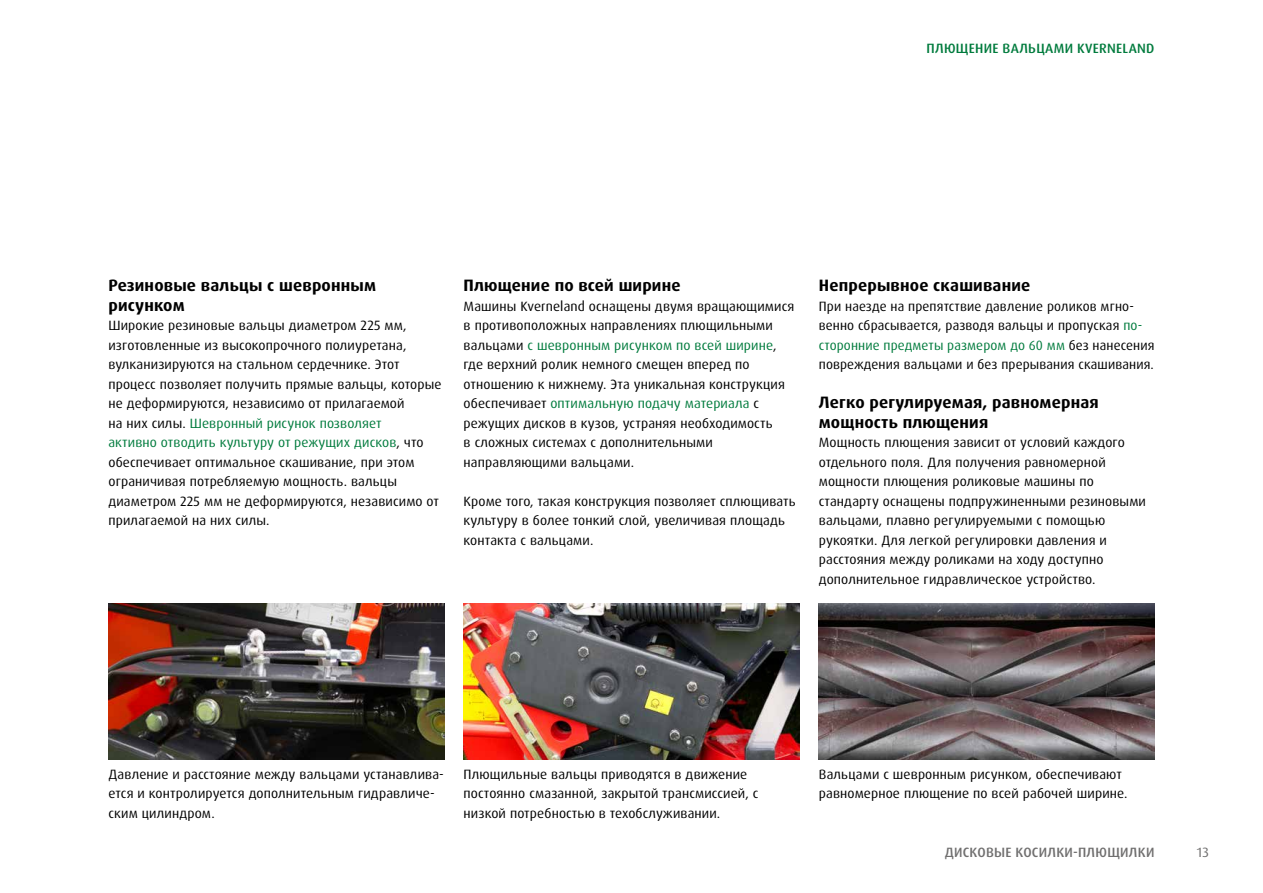
<style>
.page{position:relative;width:1263px;height:893px;background:#fff}
.page>*{position:absolute;margin:0;border:0;box-sizing:border-box;transform-origin:0 0}
.t1{font:700 16.5px/19.5px "Dax Pro";letter-spacing:.01em;color:#000}
.t2{font:13.5px/19.5px "Dax Pro";letter-spacing:.01em;color:#000}
.t3{font:500 13.5px "Dax Pro";letter-spacing:.02em;color:#007b3d}
.t4{font:500 13.5px "Dax Pro";letter-spacing:.02em;color:#706f6f}
.t5{font:13.5px "Dax Pro";color:#706f6f}
.s1{color:#007b3d}
</style>
<div class="page">
<img style="left:464px;top:603px;width:335px;height:156px">
<img style="left:108px;top:603px;width:336px;height:156px">
<img style="left:819px;top:603px;width:335px;height:156px">
<p class="t3" style="left:926px;top:40px;width:229px">ПЛЮЩЕНИЕ ВАЛЬЦАМИ KVERNELAND</p>
<p class="t1" style="left:108px;top:276px;width:269px">Резиновые вальцы с шевронным рисунком</p>
<p class="t2" style="left:108px;top:316px;width:334px">Широкие резиновые вальцы диаметром 225 мм, изготовленные из высокопрочного полиуретана, вулканизируются на стальном сердечнике. Этот процесс позволяет получить прямые вальцы, которые не деформируются, независимо от прилагаемой<br>на них силы. <span class="s1">Шевронный рисунок позволяет<br>активно отводить культуру от режущих дисков</span>, что обеспечивает оптимальное скашивание, при этом ограничивая потребляемую мощность. вальцы диаметром 225 мм не деформируются, независимо от прилагаемой на них силы.</p>
<p class="t1" style="left:464px;top:276px;width:218px">Плющение по всей ширине</p>
<p class="t2" style="left:464px;top:296px;width:332px">Машины Kverneland оснащены двумя вращающимися в противоположных направлениях плющильными вальцами <span class="s1">с шевронным рисунком по всей ширине</span>, где верхний ролик немного смещен вперед по отношению к нижнему. Эта уникальная конструкция обеспечивает <span class="s1">оптимальную подачу материала</span> с режущих дисков в кузов, устраняя необходимость<br>в сложных системах с дополнительными направляющими вальцами.</p>
<p class="t2" style="left:464px;top:491px;width:334px">Кроме того, такая конструкция позволяет сплющивать культуру в более тонкий слой, увеличивая площадь контакта с вальцами.</p>
<p class="t1" style="left:819px;top:276px;width:213px">Непрерывное скашивание</p>
<p class="t2" style="left:819px;top:296px;width:337px">При наезде на препятствие давление роликов мгно&shy;венно сбрасывается, разводя вальцы и пропуская <span class="s1">по&shy;сторонние предметы размером до 60 мм</span> без нанесения повреждения вальцами и без прерывания скашивания.</p>
<p class="t1" style="left:819px;top:393px;width:281px">Легко регулируемая, равномерная мощность плющения</p>
<p class="t2" style="left:819px;top:433px;width:329px">Мощность плющения зависит от условий каждого отдельного поля. Для получения равномерной мощности плющения роликовые машины по стандарту оснащены подпружиненными резиновыми вальцами, плавно регулируемыми с помощью рукоятки. Для легкой регулировки давления и расстояния между роликами на ходу доступно дополнительное гидравлическое устройство.</p>
<p class="t2" style="left:108px;top:764px;width:337px">Давление и расстояние между вальцами устанавлива&shy;ется и контролируется дополнительным гидравличе&shy;ским цилиндром.</p>
<p class="t2" style="left:464px;top:764px;width:296px">Плющильные вальцы приводятся в движение постоянно смазанной, закрытой трансмиссией, с низкой потребностью в техобслуживании.</p>
<p class="t2" style="left:819px;top:764px;width:310px">Вальцами с шевронным рисунком, обеспечивают равномерное плющение по всей рабочей ширине.</p>
<p class="t4" style="left:945px;top:843px;width:211px">ДИСКОВЫЕ КОСИЛКИ-ПЛЮЩИЛКИ</p>
<p class="t5" style="left:1197px;top:843px;width:13px">13</p>
</div>
